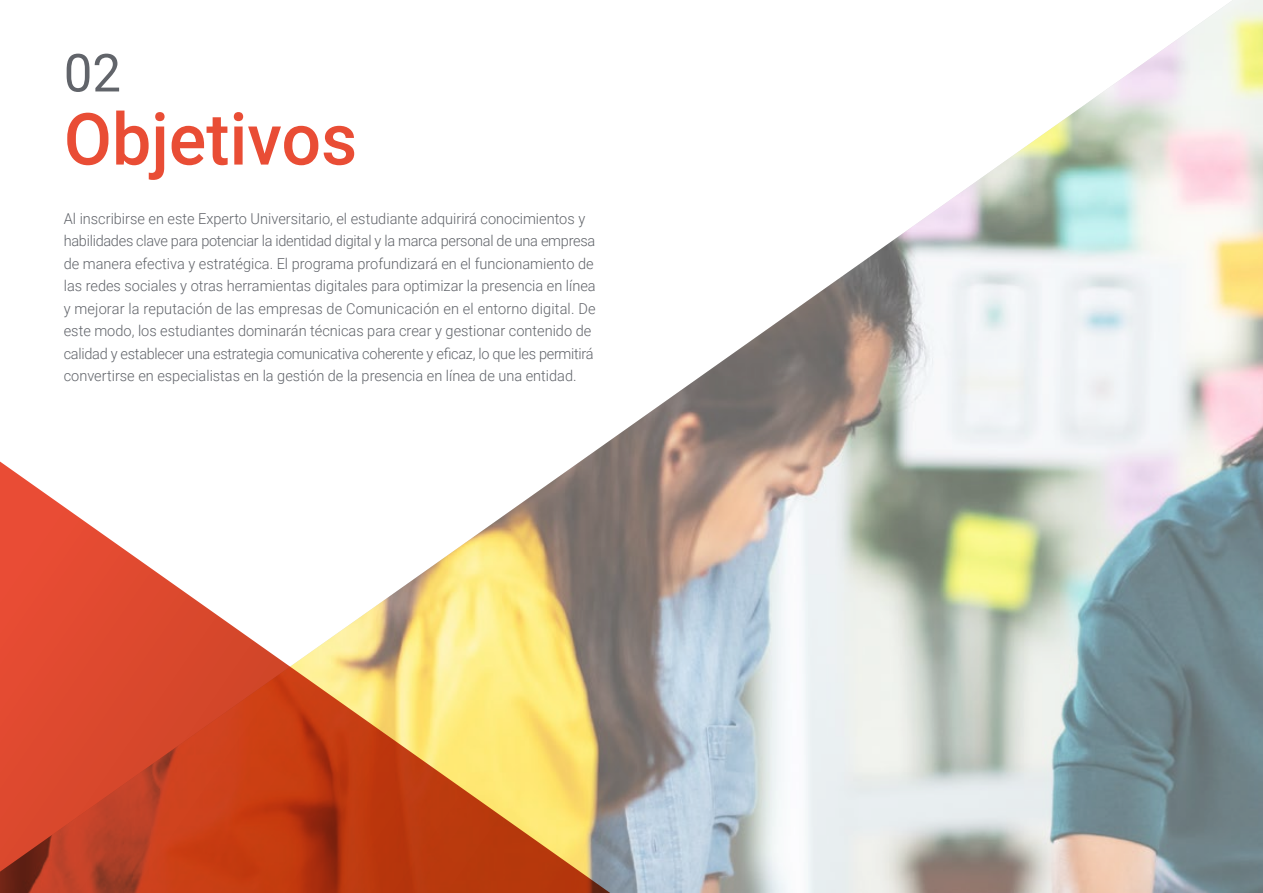
<style>
.page{position:relative;width:1263px;height:893px;background:#fff}
.page>*{position:absolute;margin:0;border:0;box-sizing:border-box;transform-origin:0 0}
.t1{font:500 72px "Roboto";color:#e94d35}
.t2{font:52.5px "Roboto";color:#61646a}
.t3{font:300 15px/22.5px "Roboto";color:#61646a}
</style>
<div class="page">
<img style="left:602px;top:0;width:661px;height:893px">
<svg style="left:0;top:446px;width:640px;height:447px"></svg>
<h2 class="t2" style="left:64px;top:36px;width:59px">02</h2>
<h1 class="t1" style="left:64px;top:89px;width:295px">Objetivos</h1>
<p class="t3" style="left:64px;top:207px;width:533px">Al inscribirse en este Experto Universitario, el estudiante adquirirá conocimientos y habilidades clave para potenciar la identidad digital y la marca personal de una empresa de manera efectiva y estratégica. El programa profundizará en el funcionamiento de las redes sociales y otras herramientas digitales para optimizar la presencia en línea y mejorar la reputación de las empresas de Comunicación en el entorno digital. De este modo, los estudiantes dominarán técnicas para crear y gestionar contenido de calidad y establecer una estrategia comunicativa coherente y eficaz, lo que les permitirá convertirse en especialistas en la gestión de la presencia en línea de una entidad.</p>
</div>
